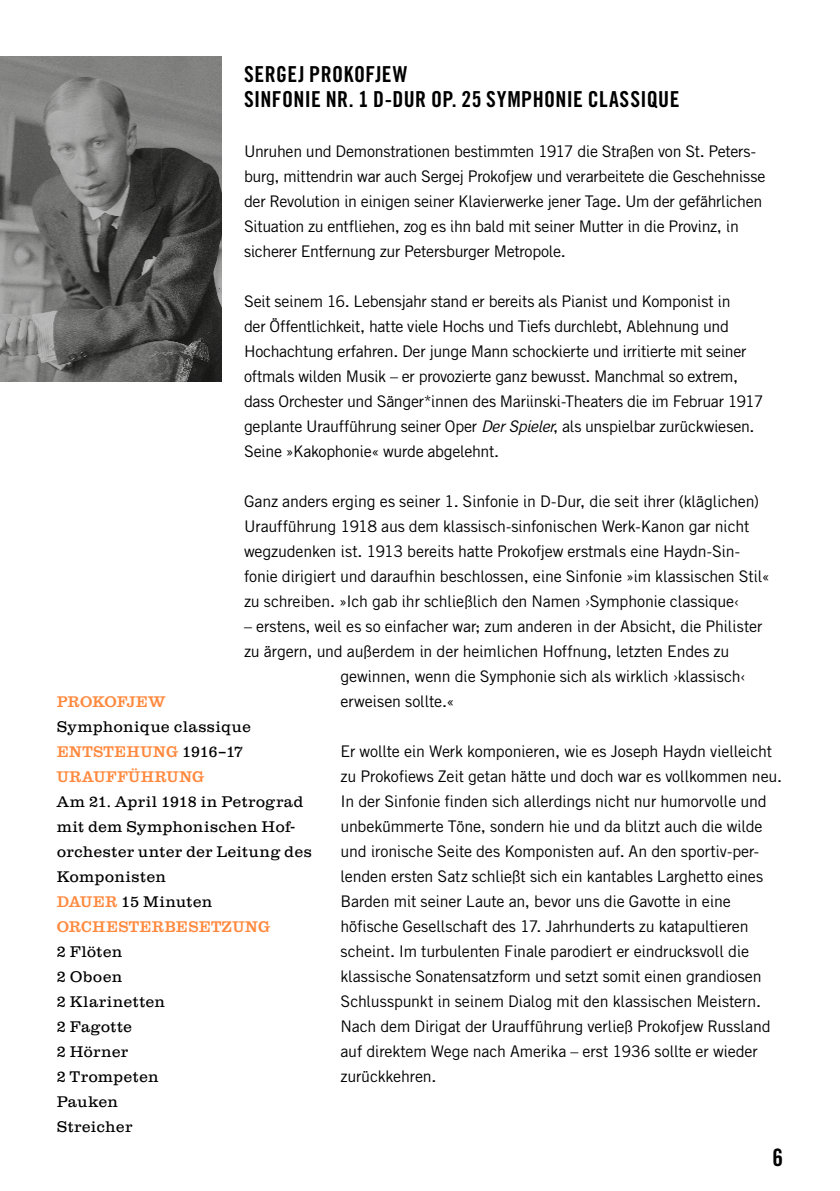
<style>
.page{position:relative;width:840px;height:1191px;background:#fff}
.page>*{position:absolute;margin:0;border:0;box-sizing:border-box;transform-origin:0 0}
.t1{font:700 24px "Tatjana Condensed";color:#000}
.t2{font:700 22px/25px "Tatjana Condensed";letter-spacing:.02em;color:#000}
.t3{font:16px/25px "Tatjana";letter-spacing:-.015em;color:#000}
.t4{font:16px/25px "Clarendon T Ligh";letter-spacing:.02em;color:#000}
.t5{font:500 16px/25px "Clarendon T";letter-spacing:.01em;color:#ff893e}
.s1{font-style:italic}
.s2{font-family:"Clarendon T Ligh";font-weight:400;color:#000}
.s3{font-family:"Clarendon T";font-weight:500;color:#ff893e}
</style>
<div class="page">
<img style="left:0;top:57px;width:221px;height:324px">
<h2 class="t2" style="left:244px;top:61px;width:436px">SERGEJ PROKOFJEW<br>SINFONIE NR. 1 D-DUR OP. 25 SYMPHONIE CLASSIQUE</h2>
<p class="t3" style="left:244px;top:138px;width:522px">Unruhen und Demonstrationen bestimmten 1917 die Straßen von St. Peters&shy;burg, mittendrin war auch Sergej Prokofjew und verarbeitete die Geschehnisse der Revolution in einigen seiner Klavierwerke jener Tage. Um der gefährlichen Situation zu entfliehen, zog es ihn bald mit seiner Mutter in die Provinz, in sicherer Entfernung zur Petersburger Metropole.</p>
<p class="t3" style="left:244px;top:288px;width:520px">Seit seinem 16. Lebensjahr stand er bereits als Pianist und Komponist in<br>der Öffentlichkeit, hatte viele Hochs und Tiefs durchlebt, Ablehnung und Hochachtung erfahren. Der junge Mann schockierte und irritierte mit seiner oftmals wilden Musik – er provozierte ganz bewusst. Manchmal so extrem, dass Orchester und Sänger*innen des Mariinski-Theaters die im Februar 1917 geplante Uraufführung seiner Oper <span class="s1">Der Spieler</span>, als unspielbar zurückwiesen.<br>Seine »Kakophonie« wurde abgelehnt.</p>
<p class="t3" style="left:244px;top:488px;width:527px">Ganz anders erging es seiner 1. Sinfonie in D-Dur, die seit ihrer (kläglichen)<br>Uraufführung 1918 aus dem klassisch-sinfonischen Werk-Kanon gar nicht wegzudenken ist. 1913 bereits hatte Prokofjew erstmals eine Haydn-Sin&shy;fonie dirigiert und daraufhin beschlossen, eine Sinfonie »im klassischen Stil« zu schreiben. »Ich gab ihr schließlich den Namen ›Symphonie classique‹</p>
<p class="t3" style="left:244px;top:613px;width:519px">– erstens, weil es so einfacher war; zum anderen in der Absicht, die Philister</p>
<p class="t3" style="left:244px;top:638px;width:486px">zu ärgern, und außerdem in der heimlichen Hoffnung, letzten Endes zu</p>
<p class="t3" style="left:340px;top:663px;width:406px">gewinnen, wenn die Symphonie sich als wirklich ›klassisch‹</p>
<p class="t3" style="left:340px;top:688px;width:115px">erweisen sollte.«</p>
<p class="t3" style="left:340px;top:738px;width:442px">Er wollte ein Werk komponieren, wie es Joseph Haydn vielleicht zu Prokofiews Zeit getan hätte und doch war es vollkommen neu.<br>In der Sinfonie finden sich allerdings nicht nur humorvolle und unbekümmerte Töne, sondern hie und da blitzt auch die wilde und ironische Seite des Komponisten auf. An den sportiv-per&shy;lenden ersten Satz schließt sich ein kantables Larghetto eines Barden mit seiner Laute an, bevor uns die Gavotte in eine höfische Gesellschaft des 17. Jahrhunderts zu katapultieren scheint. Im turbulenten Finale parodiert er eindrucksvoll die klassische Sonatensatzform und setzt somit einen grandiosen Schlusspunkt in seinem Dialog mit den klassischen Meistern.<br>Nach dem Dirigat der Uraufführung verließ Prokofjew Russland auf direktem Wege nach Amerika – erst 1936 sollte er wieder zurückkehren.</p>
<p class="t5" style="left:57px;top:689px;width:110px">PROKOFJEW</p>
<p class="t4" style="left:57px;top:714px;width:196px">Symphonique classique</p>
<p class="t5" style="left:57px;top:739px;width:188px">ENTSTEHUNG <span class="s2">1916–17<br></span>URAUFFÜHRUNG</p>
<p class="t4" style="left:57px;top:789px;width:256px">Am 21. April 1918 in Petrograd mit dem Symphonischen Hof&shy;orchester unter der Leitung des<br>Komponisten<br><span class="s3">DAUER</span> 15 Minuten</p>
<p class="t5" style="left:57px;top:914px;width:215px">ORCHESTERBESETZUNG</p>
<p class="t4" style="left:57px;top:939px;width:110px">2 Flöten<br>2 Oboen<br>2 Klarinetten<br>2 Fagotte<br>2 Hörner<br>2 Trompeten<br>Pauken<br>Streicher</p>
<h1 class="t1" style="left:772px;top:1142px;width:12px">6</h1>
</div>
